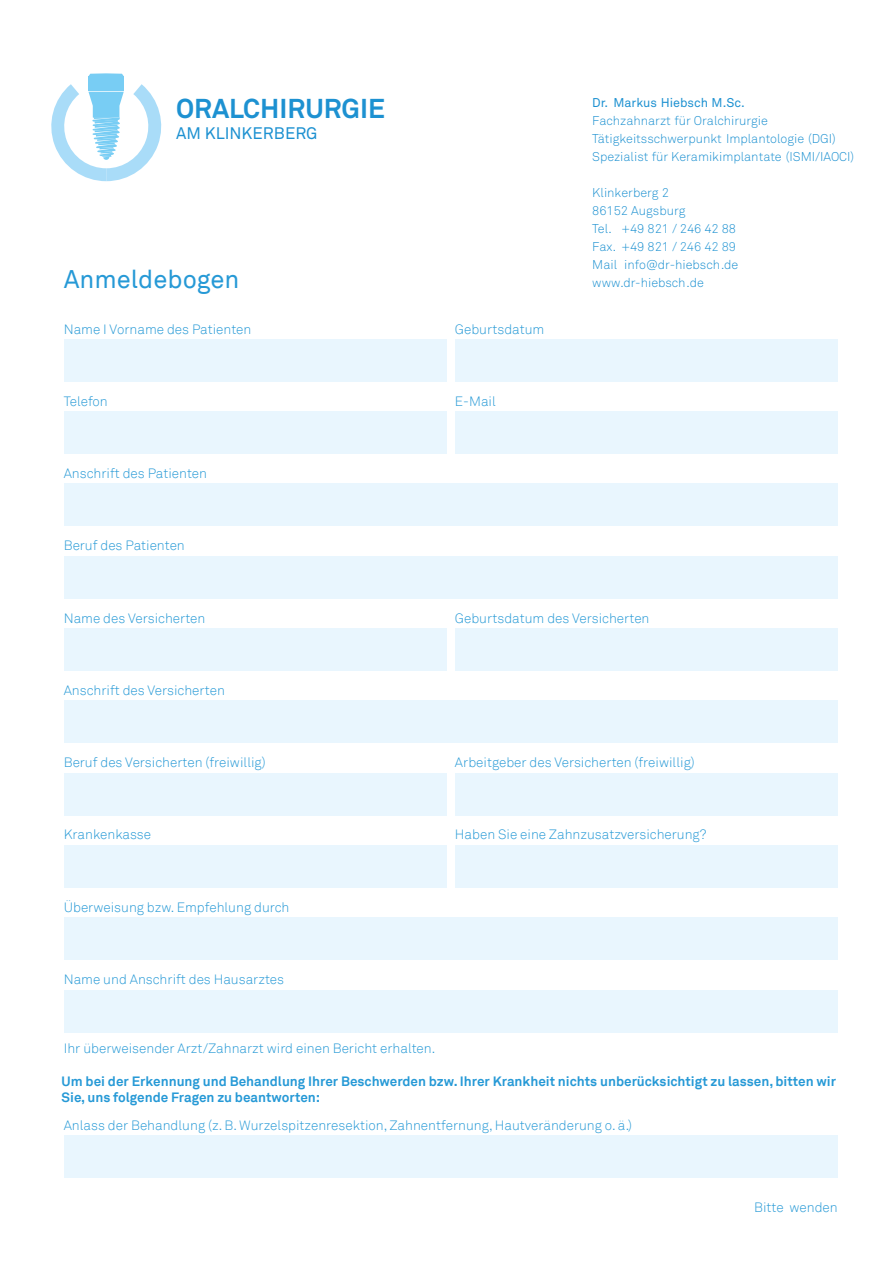
<style>
.page{position:relative;width:893px;height:1263px;background:#fff}
.page>*{position:absolute;margin:0;border:0;box-sizing:border-box;transform-origin:0 0}
.t1{font:700 27px "Akkurat Std";color:#1d91d1}
.t2{font:25.5px "Akkurat";color:#2699d6}
.t3{font:16.5px "Akkurat Std";color:#1d91d1}
.t4{font:300 13.5px "Akkurat";color:#2699d6}
.t5{font:700 13.5px/16.2px "Akkurat";color:#2699d6}
.t6{font:300 12.6px/18px "Akkurat Std";color:#1d91d1}
.t7{font:12.6px "Akkurat Std";color:#1d91d1}
.s1{color:#2697d4}
</style>
<div class="page">
<svg style="left:88px;top:73px;width:36px;height:3px"></svg>
<div style="left:88px;top:77px;width:36px;height:14px;background:#78cdf4"></div>
<svg style="left:51px;top:84px;width:111px;height:97px"></svg>
<div style="left:64px;top:1135px;width:774px;height:43px;background:#e9f6fe"></div>
<div style="left:64px;top:339px;width:382px;height:43px;background:#e9f6fe"></div>
<div style="left:455px;top:339px;width:383px;height:43px;background:#e9f6fe"></div>
<div style="left:64px;top:411px;width:382px;height:43px;background:#e9f6fe"></div>
<div style="left:455px;top:411px;width:383px;height:43px;background:#e9f6fe"></div>
<div style="left:64px;top:484px;width:774px;height:42px;background:#e9f6fe"></div>
<div style="left:64px;top:556px;width:774px;height:42px;background:#e9f6fe"></div>
<div style="left:64px;top:628px;width:382px;height:43px;background:#e9f6fe"></div>
<div style="left:455px;top:628px;width:383px;height:43px;background:#e9f6fe"></div>
<div style="left:64px;top:701px;width:774px;height:42px;background:#e9f6fe"></div>
<div style="left:64px;top:773px;width:382px;height:42px;background:#e9f6fe"></div>
<div style="left:455px;top:773px;width:383px;height:42px;background:#e9f6fe"></div>
<div style="left:64px;top:845px;width:382px;height:43px;background:#e9f6fe"></div>
<div style="left:455px;top:845px;width:383px;height:43px;background:#e9f6fe"></div>
<div style="left:64px;top:917px;width:774px;height:43px;background:#e9f6fe"></div>
<div style="left:64px;top:990px;width:774px;height:42px;background:#e9f6fe"></div>
<h1 class="t1" style="left:176px;top:92px;width:210px">ORALCHIRURGIE</h1>
<p class="t7" style="left:592px;top:96px;width:154px">Dr. Markus Hiebsch M.Sc.</p>
<p class="t6" style="left:592px;top:112px;width:263px">Fachzahnarzt für Oralchirurgie<br>Tätigkeitsschwerpunkt Implantologie (DGI)<br>Spezialist für Keramikimplantate (ISMI/IAOCI)</p>
<p class="t6" style="left:592px;top:184px;width:148px">Klinkerberg 2<br>86152 Augsburg<br>Tel. +49 821 / 246 42 88<br>Fax. +49 821 / <span class="s1">246 42 89<br></span>Mail info@dr-hiebsch.de</p>
<h2 class="t2" style="left:64px;top:265px;width:177px">Anmeldebogen</h2>
<p class="t6" style="left:592px;top:274px;width:113px">www.dr-hiebsch.de</p>
<p class="t4" style="left:64px;top:322px;width:189px">Name I Vorname des Patienten</p>
<p class="t4" style="left:455px;top:322px;width:91px">Geburtsdatum</p>
<p class="t3" style="left:176px;top:123px;width:143px">AM KLINKERBERG</p>
<p class="t4" style="left:64px;top:393px;width:46px">Telefon</p>
<p class="t4" style="left:455px;top:393px;width:42px">E-Mail</p>
<p class="t4" style="left:64px;top:465px;width:145px">Anschrift des Patienten</p>
<p class="t4" style="left:64px;top:538px;width:123px">Beruf des Patienten</p>
<p class="t4" style="left:64px;top:610px;width:143px">Name des Versicherten</p>
<p class="t4" style="left:455px;top:610px;width:196px">Geburtsdatum des Versicherten</p>
<p class="t4" style="left:64px;top:682px;width:163px">Anschrift des Versicherten</p>
<p class="t4" style="left:64px;top:754px;width:203px">Beruf des Versicherten (freiwillig)</p>
<p class="t4" style="left:455px;top:754px;width:241px">Arbeitgeber des Versicherten (freiwillig)</p>
<p class="t4" style="left:64px;top:827px;width:89px">Krankenkasse</p>
<p class="t4" style="left:455px;top:827px;width:253px">Haben Sie eine Zahnzusatzversicherung?</p>
<p class="t4" style="left:64px;top:899px;width:227px">Überweisung bzw. Empfehlung durch</p>
<p class="t4" style="left:64px;top:971px;width:222px">Name und Anschrift des Hausarztes</p>
<p class="t4" style="left:64px;top:1040px;width:373px">Ihr überweisender Arzt/Zahnarzt wird einen Bericht erhalten.</p>
<p class="t5" style="left:62px;top:1073px;width:776px">Um bei der Erkennung und Behandlung Ihrer Beschwerden bzw. Ihrer Krankheit nichts unberücksichtigt zu lassen, bitten wir<br>Sie, uns folgende Fragen zu beantworten:</p>
<p class="t4" style="left:64px;top:1117px;width:570px">Anlass der Behandlung (z. B. Wurzelspitzenresektion, Zahnentfernung, Hautveränderung o. ä.)</p>
<p class="t4" style="left:754px;top:1199px;width:85px">Bitte wenden</p>
</div>
